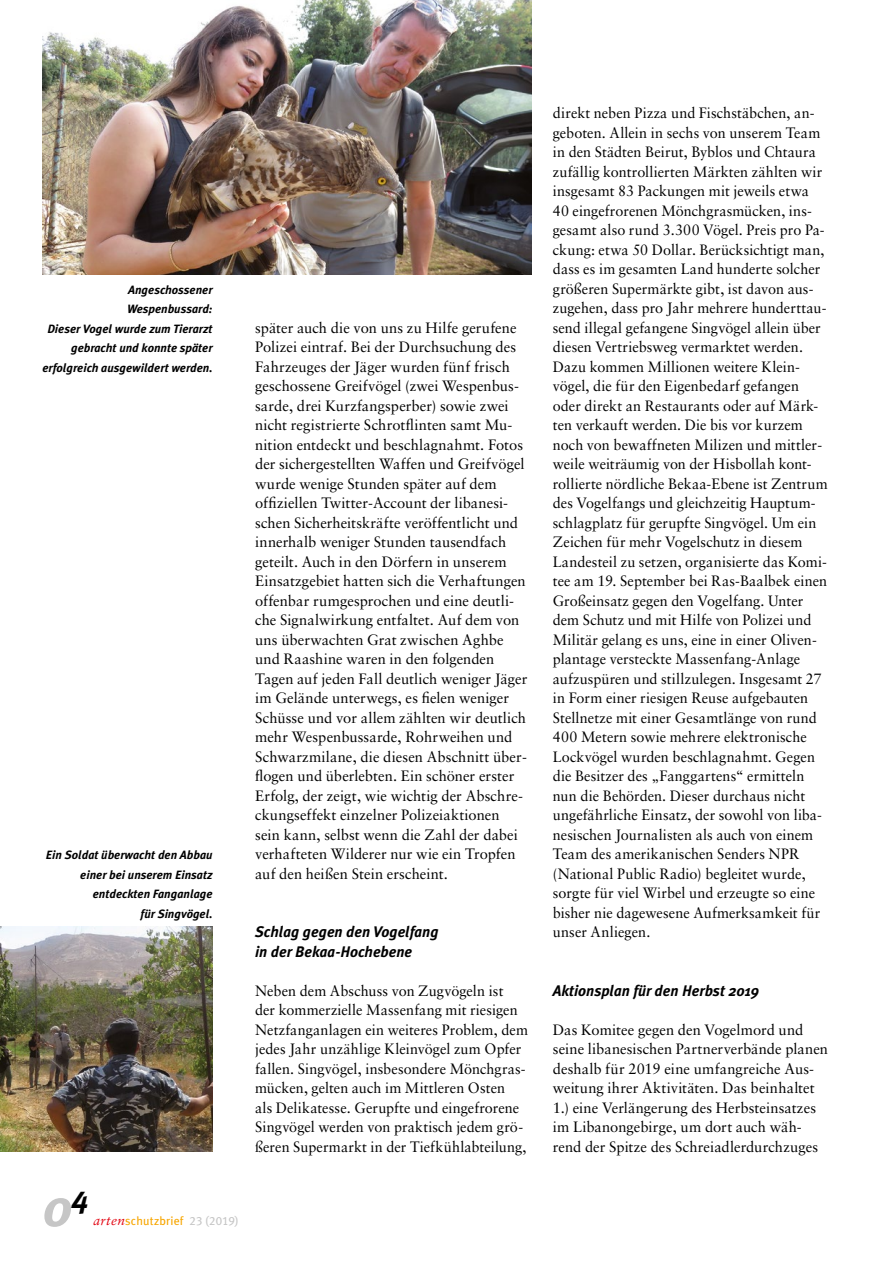
<style>
.page{position:relative;width:893px;height:1263px;background:#fff}
.page>*{position:absolute;margin:0;border:0;box-sizing:border-box;transform-origin:0 0}
.t1{font:italic 700 54px "Meta Plus";color:#c6c6c6}
.Zwischenhead{font:italic 700 15.3px/19.5px "Meta Plus";color:#000}
.Lauftext_1__Abs{font:15px/19.5px "Sabon";letter-spacing:.005em;color:#000;scale:.96 1}
.Lauftext_1__Abs-2{font:15px/19.5px "Sabon";letter-spacing:.005em;color:#000}
.Bildunterschrift{font:italic 700 12px/19.5px "Meta Plus";color:#000;text-align:right}
.t2{font:12px "Meta Plus";letter-spacing:.015em;color:#f7a600}
.s1{font-family:"Sabon";font-style:italic;font-size:13.5px;color:#e30613}
.s2{font-family:"Meta Plus Book Caps";color:#c6c6c6}
</style>
<div class="page">
<img style="left:43px;top:0;width:488px;height:274px">
<img style="left:0;top:926px;width:213px;height:226px">
<p class="Bildunterschrift" style="left:43px;top:280px;width:172px">Angeschossener<br>Wespenbussard:<br>Dieser Vogel wurde zum Tierarzt gebracht und konnte später erfolgreich ausgewildert werden.</p>
<p class="Bildunterschrift" style="left:46px;top:845px;width:168px">Ein Soldat überwacht den Abbau einer bei unserem Einsatz entdeckten Fanganlage<br>für Singvögel.</p>
<p class="t1" style="left:43px;top:1176px;width:48px">0<sup>4</sup></p>
<p class="t2" style="left:94px;top:1214px;width:147px"><span class="s1">arten</span>schutzbrief <span class="s2">23 (2019)</span></p>
<p class="Lauftext_1__Abs-2" style="left:255px;top:318px;width:274px">später auch die von uns zu Hilfe gerufene Polizei eintraf. Bei der Durchsuchung des Fahrzeuges der Jäger wurden fünf frisch geschossene Greifvögel (zwei Wespenbus&shy;sarde, drei Kurzfangsperber) sowie zwei nicht registrierte Schrotflinten samt Mu&shy;nition entdeckt und beschlagnahmt. Fotos der sichergestellten Waffen und Greifvögel wurde wenige Stunden später auf dem offiziellen Twitter-Account der libanesi&shy;schen Sicherheitskräfte veröffentlicht und innerhalb weniger Stunden tausendfach geteilt. Auch in den Dörfern in unserem Einsatzgebiet hatten sich die Verhaftungen offenbar rumgesprochen und eine deutli&shy;che Signalwirkung entfaltet. Auf dem von uns überwachten Grat zwischen Aghbe und Raashine waren in den folgenden Tagen auf jeden Fall deutlich weniger Jäger im Gelände unterwegs, es fielen weniger Schüsse und vor allem zählten wir deutlich mehr Wespenbussarde, Rohrweihen und Schwarzmilane, die diesen Abschnitt über&shy;flogen und überlebten. Ein schöner erster Erfolg, der zeigt, wie wichtig der Abschre&shy;ckungseffekt einzelner Polizeiaktionen sein kann, selbst wenn die Zahl der dabei verhafteten Wilderer nur wie ein Tropfen auf den heißen Stein erscheint.</p>
<p class="Zwischenhead" style="left:255px;top:922px;width:185px">Schlag gegen den Vogelfang in der Bekaa-Hochebene</p>
<p class="Lauftext_1__Abs" style="left:255px;top:981px;width:286px">Neben dem Abschuss von Zugvögeln ist<br>der kommerzielle Massenfang mit riesigen Netzfanganlagen ein weiteres Problem, dem jedes Jahr unzählige Kleinvögel zum Opfer fallen. Singvögel, insbesondere Mönchgras&shy;mücken, gelten auch im Mittleren Osten<br>als Delikatesse. Gerupfte und eingefrorene Singvögel werden von praktisch jedem grö&shy;ßeren Supermarkt in der Tiefkühlabteilung,</p>
<p class="Lauftext_1__Abs" style="left:553px;top:103px;width:288px">direkt neben Pizza und Fischstäbchen, an&shy;geboten. Allein in sechs von unserem Team in den Städten Beirut, Byblos und Chtaura zufällig kontrollierten Märkten zählten wir insgesamt 83 Packungen mit jeweils etwa 40 eingefrorenen Mönchgrasmücken, ins&shy;gesamt also rund 3.300 Vögel. Preis pro Pa&shy;ckung: etwa 50 Dollar. Berücksichtigt man, dass es im gesamten Land hunderte solcher größeren Supermärkte gibt, ist davon aus&shy;zugehen, dass pro Jahr mehrere hunderttau&shy;send illegal gefangene Singvögel allein über diesen Vertriebsweg vermarktet werden.<br>Dazu kommen Millionen weitere Klein&shy;vögel, die für den Eigenbedarf gefangen oder direkt an Restaurants oder auf Märk&shy;ten verkauft werden. Die bis vor kurzem noch von bewaffneten Milizen und mittler&shy;weile weiträumig von der Hisbollah kont&shy;rollierte nördliche Bekaa-Ebene ist Zentrum des Vogelfangs und gleichzeitig Hauptum&shy;schlagplatz für gerupfte Singvögel. Um ein Zeichen für mehr Vogelschutz in diesem Landesteil zu setzen, organisierte das Komi&shy;tee am 19. September bei Ras-Baalbek einen Großeinsatz gegen den Vogelfang. Unter dem Schutz und mit Hilfe von Polizei und Militär gelang es uns, eine in einer Oliven&shy;plantage versteckte Massenfang-Anlage aufzuspüren und stillzulegen. Insgesamt 27 in Form einer riesigen Reuse aufgebauten Stellnetze mit einer Gesamtlänge von rund 400 Metern sowie mehrere elektronische Lockvögel wurden beschlagnahmt. Gegen die Besitzer des „Fanggartens“ ermitteln nun die Behörden. Dieser durchaus nicht ungefährliche Einsatz, der sowohl von liba&shy;nesischen Journalisten als auch von einem Team des amerikanischen Senders NPR (National Public Radio) begleitet wurde, sorgte für viel Wirbel und erzeugte so eine bisher nie dagewesene Aufmerksamkeit für unser Anliegen.</p>
<p class="Zwischenhead" style="left:553px;top:981px;width:208px">Aktionsplan für den Herbst 2019</p>
<p class="Lauftext_1__Abs-2" style="left:553px;top:1020px;width:277px">Das Komitee gegen den Vogelmord und seine libanesischen Partnerverbände planen deshalb für 2019 eine umfangreiche Aus&shy;weitung ihrer Aktivitäten. Das beinhaltet 1.) eine Verlängerung des Herbsteinsatzes im Libanongebirge, um dort auch wäh&shy;rend der Spitze des Schreiadlerdurchzuges</p>
</div>
